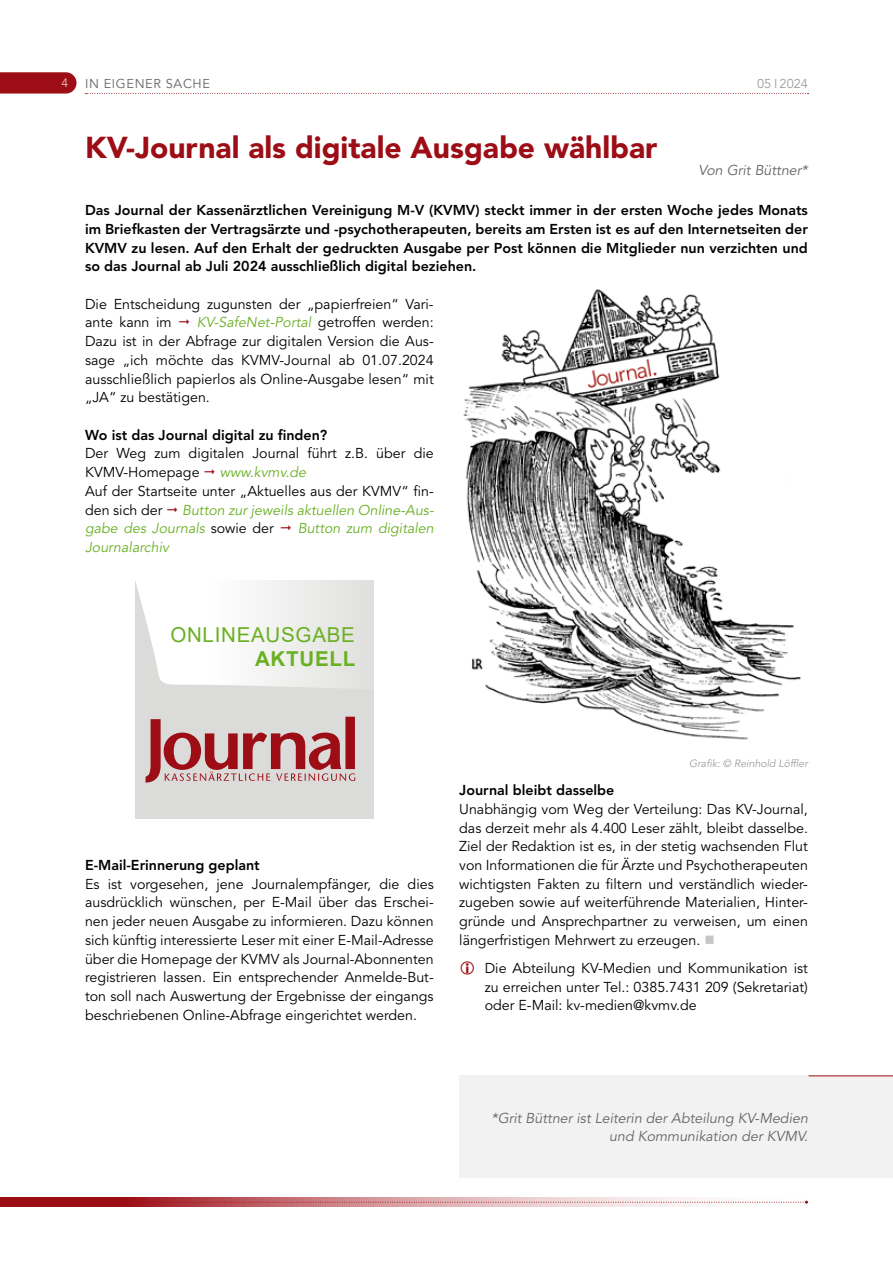
<style>
.page{position:relative;width:893px;height:1263px;background:#fff}
.page>*{position:absolute;margin:0;border:0;box-sizing:border-box;transform-origin:0 0}
.t1{font:900 30px "Avenir LT Std";color:#9d0d15}
.t2{font:20.55px "Arial";letter-spacing:.035em;color:#6ab023}
.t3{font:700 20.55px "Arial";letter-spacing:.035em;color:#6ab023}
.t4{font:14.25px/18.8px "Avenir LT Std";color:#000;text-align:justify}
.t5{font:800 14.25px/18.8px "Avenir LT Std";color:#000;text-align:justify}
.t6{font:italic 14.25px/18.8px "Avenir LT Std";color:#6ab023}
.t7{font:italic 14.25px/18.8px "Avenir LT Std";color:#646567;text-align:right}
.t8{font:12.75px "Avenir LT Std";letter-spacing:.05em;color:#646567}
.t9{font:12.75px "Avenir LT Std";color:#9c9e9f}
.t10{font:12px "Avenir LT Std";color:#eccdbe}
.t11{font:italic 10.5px "Avenir LT Std";color:#9c9e9f}
.s1{font-style:italic;color:#6ab023}
.s2{font-style:normal;color:#000}
.s3{color:#c6c7c8}
</style>
<div class="page">
<svg style="left:0;top:72px;width:77px;height:22px;background:#a31d24"></svg>
<svg style="left:0;top:1197px;width:807px;height:10px"></svg>
<svg style="left:0;top:1201px;width:808px;height:3px;background:#cc8286"></svg>
<svg style="left:85px;top:93px;width:723px;height:1px"></svg>
<div style="left:459px;top:1076px;width:434px;height:102px;background:#f2f2f3"></div>
<hr style="left:809px;top:1075px;width:84px;height:1px;background:#9d0d15">
<div style="left:135px;top:580px;width:239px;height:239px;background:#dbdbd9"></div>
<svg style="left:135px;top:580px;width:208px;height:108px"></svg>
<svg style="left:146px;top:717px;width:209px;height:66px"></svg>
<img style="left:463px;top:289px;width:338px;height:451px">
<p class="t10" style="left:61px;top:76px;width:8px">4</p>
<p class="t8" style="left:85px;top:77px;width:126px">IN EIGENER SACHE</p>
<p class="t9" style="left:757px;top:77px;width:52px">05 I 2024</p>
<h1 class="t1" style="left:85px;top:129px;width:574px">KV-Journal als digitale Ausgabe wählbar</h1>
<p class="t7" style="left:698px;top:161px;width:111px">Von Grit Büttner*</p>
<p class="t5" style="left:85px;top:201px;width:724px">Das Journal der Kassenärztlichen Vereinigung M-V (KVMV) steckt immer in der ersten Woche jedes Monats im Briefkasten der Vertragsärzte und -psychotherapeuten, bereits am Ersten ist es auf den Internetseiten der KVMV zu lesen. Auf den Erhalt der gedruckten Ausgabe per Post können die Mitglieder nun verzichten und so das Journal ab Juli 2024 ausschließlich digital beziehen.</p>
<p class="t4" style="left:85px;top:295px;width:350px">Die Entscheidung zugunsten der „papierfreien“ Vari&shy;ante kann im</p>
<p class="t4" style="left:85px;top:314px;width:350px;text-indent:112px"><span class="s1">KV-SafeNet-Portal</span> getroffen werden:<br>Dazu ist in der Abfrage zur digitalen Version die Aus&shy;sage „ich möchte das KVMV-Journal ab 01.07.2024 ausschließlich papierlos als Online-Ausgabe lesen“ mit „JA“ zu bestätigen.</p>
<p class="t5" style="left:85px;top:425px;width:244px">Wo ist das Journal digital zu finden?</p>
<p class="t4" style="left:85px;top:444px;width:350px">Der Weg zum digitalen Journal führt z.B. über die<br>KVMV-Homepage</p>
<p class="t6" style="left:220px;top:463px;width:88px">www.kvmv.de</p>
<p class="t4" style="left:85px;top:482px;width:350px">Auf der Startseite unter „Aktuelles aus der KVMV“ fin&shy;den sich der</p>
<p class="t6" style="left:85px;top:501px;width:350px;text-indent:97px">Button zur jeweils aktuellen Online-Aus&shy;gabe des Journals <span class="s2">sowie der</span></p>
<p class="t6" style="left:298px;top:519px;width:137px">Button zum digitalen</p>
<p class="t6" style="left:85px;top:538px;width:85px">Journalarchiv</p>
<h2 class="t2" style="left:170px;top:620px;width:186px">ONLINEAUSGABE</h2>
<h2 class="t3" style="left:255px;top:644px;width:102px">AKTUELL</h2>
<p class="t5" style="left:85px;top:856px;width:176px">E-Mail-Erinnerung geplant</p>
<p class="t4" style="left:85px;top:875px;width:350px">Es ist vorgesehen, jene Journalempfänger, die dies ausdrücklich wünschen, per E-Mail über das Erschei&shy;nen jeder neuen Ausgabe zu informieren. Dazu können sich künftig interessierte Leser mit einer E-Mail-Adresse über die Homepage der KVMV als Journal-Abonnenten registrieren lassen. Ein entsprechender Anmelde-But&shy;ton soll nach Auswertung der Ergebnisse der eingangs beschriebenen Online-Abfrage eingerichtet werden.</p>
<p class="t11" style="left:689px;top:757px;width:120px">Grafik: © Reinhold Löffler</p>
<p class="t5" style="left:459px;top:781px;width:157px">Journal bleibt dasselbe</p>
<p class="t4" style="left:459px;top:800px;width:350px">Unabhängig vom Weg der Verteilung: Das KV-Journal, das derzeit mehr als 4.400 Leser zählt, bleibt dasselbe.<br>Ziel der Redaktion ist es, in der stetig wachsenden Flut von Informationen die für Ärzte und Psychotherapeuten wichtigsten Fakten zu filtern und verständlich wieder&shy;zugeben sowie auf weiterführende Materialien, Hinter&shy;gründe und Ansprechpartner zu verweisen, um einen längerfristigen Mehrwert zu erzeugen. <span class="s3">■</span></p>
<p class="t4" style="left:485px;top:959px;width:325px">Die Abteilung KV-Medien und Kommunikation ist zu erreichen unter Tel.: 0385.7431 209 (Sekretariat) oder E-Mail: kv-medien@kvmv.de</p>
<p class="t7" style="left:491px;top:1109px;width:318px">*Grit Büttner ist Leiterin der Abteilung KV-Medien und Kommunikation der KVMV.</p>
</div>
